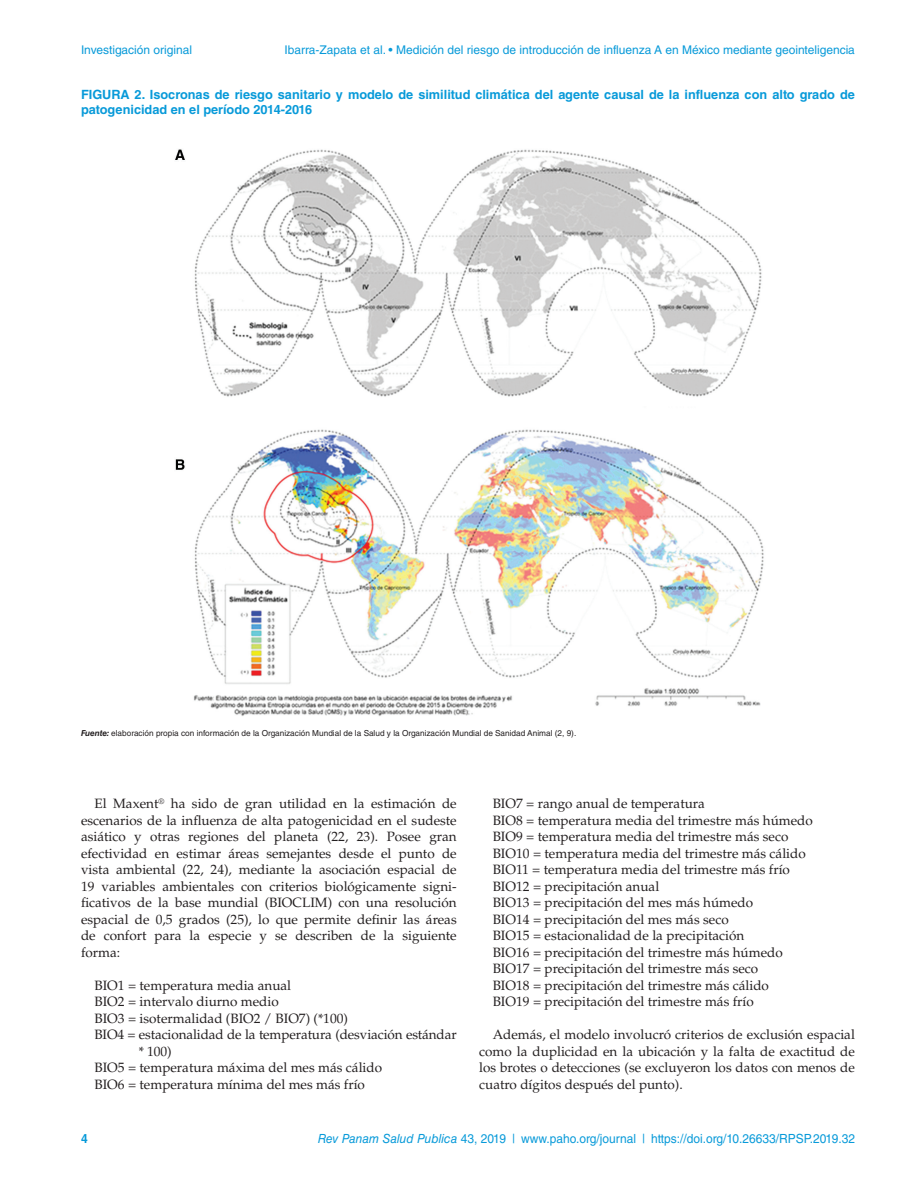
<style>
.page{position:relative;width:918px;height:1188px;background:#fff}
.page>*{position:absolute;margin:0;border:0;box-sizing:border-box;transform-origin:0 0}
.t1{font:13.5px/16.5px "Palatino LT Std";color:#231f20;text-align:justify}
.t2{font:700 12.75px/15px "Helvetica LT Std";color:#089ad9}
.t3{font:12.6px "Helvetica LT Std";color:#089ad9;scale:.95 1}
.t4{font:700 12.6px "Helvetica LT Std";color:#089ad9;scale:.95 1}
.t5{font:12px "Helvetica LT Std";color:#089ad9}
.t6{font:8.25px "Helvetica LT Std";color:#231f20}
.s1{font-weight:700;font-style:italic}
.s2{font-style:italic}
</style>
<div class="page">
<img style="left:175px;top:149px;width:589px;height:567px">
<p class="t5" style="left:81px;top:43px;width:113px">Investigación original</p>
<p class="t5" style="left:284px;top:43px;width:572px">Ibarra-Zapata et al. • Medición del riesgo de introducción de influenza A en México mediante geointeligencia</p>
<p class="t2" style="left:81px;top:87px;width:775px">FIGURA 2. Isocronas de riesgo sanitario y modelo de similitud climática del agente causal de la influenza con alto grado de patogenicidad en el período 2014-2016</p>
<p class="t6" style="left:81px;top:728px;width:497px"><span class="s1">Fuente:</span> elaboración propia con información de la Organización Mundial de la Salud y la Organización Mundial de Sanidad Animal (2, 9).</p>
<p class="t1" style="left:81px;top:796px;width:377px;text-indent:13px">El Maxent<sup>®</sup> ha sido de gran utilidad en la estimación de escenarios de la influenza de alta patogenicidad en el sudeste asiático y otras regiones del planeta (22, 23). Posee gran efectividad en estimar áreas semejantes desde el punto de vista ambiental (22, 24), mediante la asociación espacial de 19 variables ambientales con criterios biológicamente signi&shy;ficativos de la base mundial (BIOCLIM) con una resolución espacial de 0,5 grados (25), lo que permite definir las áreas de confort para la especie y se describen de la siguiente forma:</p>
<p class="t1" style="left:95px;top:977px;width:198px">BIO1 = temperatura media anual</p>
<p class="t1" style="left:95px;top:994px;width:186px">BIO2 = intervalo diurno medio</p>
<p class="t1" style="left:95px;top:1010px;width:255px">BIO3 = isotermalidad (BIO2 / BIO7) (*100)</p>
<p class="t1" style="left:95px;top:1027px;width:364px">BIO4 = estacionalidad de la temperatura (desviación estándar</p>
<p class="t1" style="left:139px;top:1043px;width:34px">* 100)</p>
<p class="t1" style="left:95px;top:1060px;width:289px">BIO5 = temperatura máxima del mes más cálido</p>
<p class="t1" style="left:95px;top:1076px;width:272px">BIO6 = temperatura mínima del mes más frío</p>
<p class="t1" style="left:493px;top:796px;width:322px;text-align:left">BIO7 = rango anual de temperatura<br>BIO8 = temperatura media del trimestre más húmedo BIO9 = temperatura media del trimestre más seco BIO10 = temperatura media del trimestre más cálido BIO11 = temperatura media del trimestre más frío BIO12 = precipitación anual<br>BIO13 = precipitación del mes más húmedo<br>BIO14 = precipitación del mes más seco<br>BIO15 = estacionalidad de la precipitación<br>BIO16 = precipitación del trimestre más húmedo BIO17 = precipitación del trimestre más seco<br>BIO18 = precipitación del trimestre más cálido<br>BIO19 = precipitación del trimestre más frío</p>
<p class="t1" style="left:479px;top:1027px;width:377px;text-indent:14px">Además, el modelo involucró criterios de exclusión espacial como la duplicidad en la ubicación y la falta de exactitud de los brotes o detecciones (se excluyeron los datos con menos de cuatro dígitos después del punto).</p>
<p class="t4" style="left:81px;top:1131px;width:9px">4</p>
<p class="t3" style="left:318px;top:1131px;width:567px"><span class="s2">Rev Panam Salud Publica</span> 43, 2019 | www.paho.org/journal | https://doi.org/10.26633/RPSP.2019.32</p>
</div>
